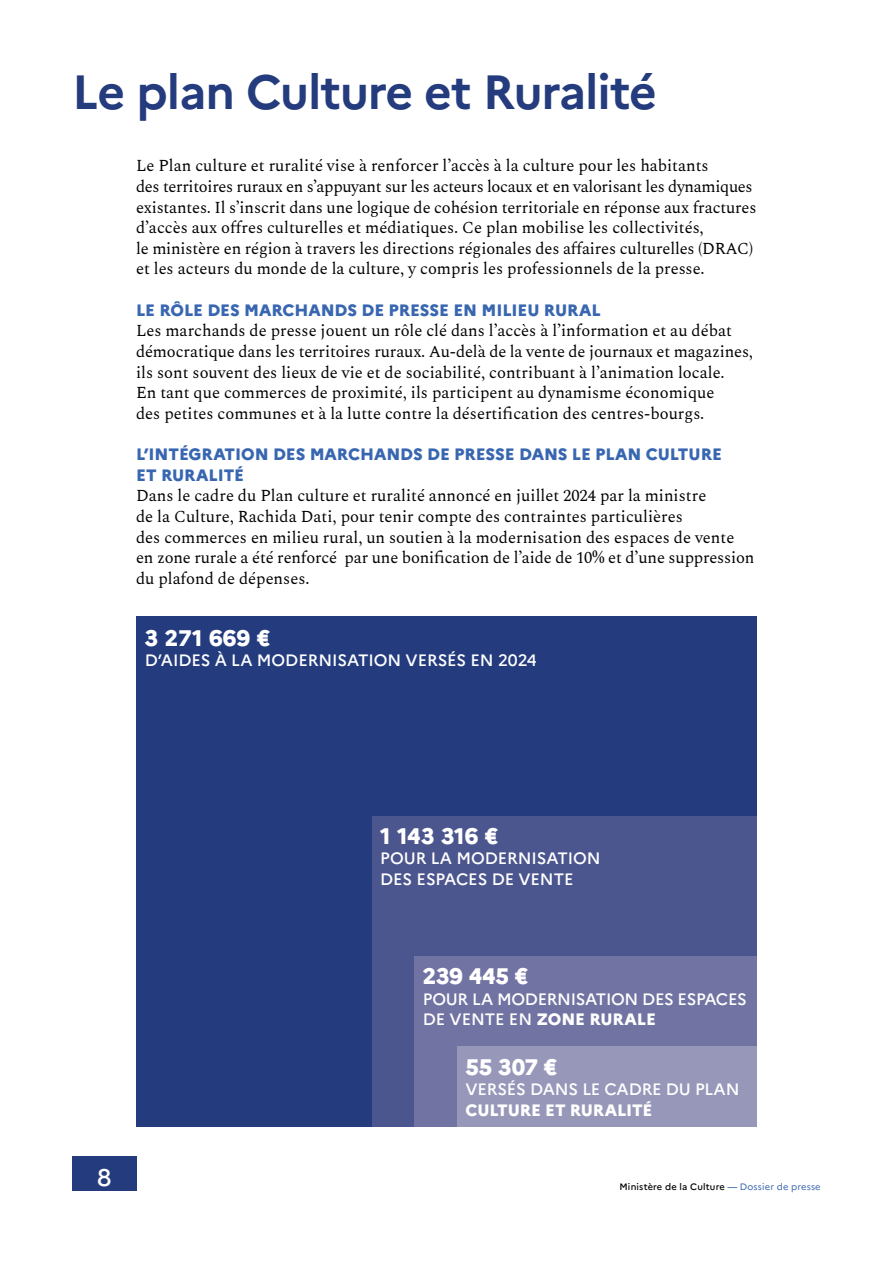
<style>
.page{position:relative;width:893px;height:1263px;background:#fff}
.page>*{position:absolute;margin:0;border:0;box-sizing:border-box;transform-origin:0 0}
.t1{font:700 48px "Marianne";letter-spacing:-.02em;color:#243b7d}
.t2{font:500 24px "Marianne";color:#fff}
.t3{font:800 22.5px "Marianne";letter-spacing:-.005em;color:#fff}
.t4{font:16.5px/20.7px "Spectral";color:#000}
.t5{font:500 16.5px/20.7px "Marianne";letter-spacing:-.005em;color:#fff}
.t6{font:800 16.5px/20.7px "Marianne";letter-spacing:-.005em;color:#3866b0}
.t7{font:800 16.5px "Marianne";letter-spacing:-.01em;color:#fff}
.t8{font:500 9.3px "Marianne";letter-spacing:.02em;color:#000}
.s1{font-weight:800}
.s2{color:#3866b0}
.s3{font-weight:400;color:#3866b0}
</style>
<div class="page">
<div style="left:72px;top:1157px;width:64px;height:34px;background:#243b7d"></div>
<div style="left:136px;top:617px;width:620px;height:510px;background:#243b7d"></div>
<div style="left:372px;top:816px;width:384px;height:311px;background:#4c568e"></div>
<div style="left:414px;top:957px;width:342px;height:170px;background:#7173a2"></div>
<div style="left:457px;top:1046px;width:299px;height:81px;background:#9797ba"></div>
<h1 class="t1" style="left:72px;top:63px;width:586px">Le plan Culture et Ruralité</h1>
<p class="t4" style="left:136px;top:154px;width:622px">Le Plan culture et ruralité vise à renforcer l’accès à la culture pour les habitants<br>des territoires ruraux en s’appuyant sur les acteurs locaux et en valorisant les dynamiques existantes. Il s’inscrit dans une logique de cohésion territoriale en réponse aux fractures d’accès aux offres culturelles et médiatiques. Ce plan mobilise les collectivités,<br>le ministère en région à travers les directions régionales des affaires culturelles (DRAC) et les acteurs du monde de la culture, y compris les professionnels de la presse.</p>
<p class="t6" style="left:136px;top:299px;width:466px">LE RÔLE DES MARCHANDS DE PRESSE EN MILIEU RURAL</p>
<p class="t4" style="left:136px;top:319px;width:618px">Les marchands de presse jouent un rôle clé dans l’accès à l’information et au débat démocratique dans les territoires ruraux. Au-delà de la vente de journaux et magazines, ils sont souvent des lieux de vie et de sociabilité, contribuant à l’animation locale.<br>En tant que commerces de proximité, ils participent au dynamisme économique<br>des petites communes et à la lutte contre la désertification des centres-bourgs.</p>
<p class="t6" style="left:136px;top:444px;width:587px">L’INTÉGRATION DES MARCHANDS DE PRESSE DANS LE PLAN CULTURE<br>ET RURALITÉ</p>
<p class="t4" style="left:136px;top:484px;width:620px">Dans le cadre du Plan culture et ruralité annoncé en juillet 2024 par la ministre<br>de la Culture, Rachida Dati, pour tenir compte des contraintes particulières<br>des commerces en milieu rural, un soutien à la modernisation des espaces de vente en zone rurale a été renforcé par une bonification de l’aide de 10% et d’une suppression du plafond de dépenses.</p>
<h3 class="t3" style="left:145px;top:624px;width:127px">3 271 669 €</h3>
<p class="t5" style="left:145px;top:650px;width:393px">D’AIDES À LA MODERNISATION VERSÉS EN 2024</p>
<h3 class="t3" style="left:380px;top:822px;width:120px">1 143 316 €</h3>
<p class="t5" style="left:380px;top:848px;width:222px">POUR LA MODERNISATION<br>DES ESPACES DE VENTE</p>
<h2 class="t2" style="left:97px;top:1163px;width:16px">8</h2>
<h3 class="t3" style="left:423px;top:962px;width:107px">239 445 €</h3>
<p class="t5" style="left:423px;top:988px;width:325px">POUR LA MODERNISATION DES ESPACES<br>DE VENTE EN <span class="s1">ZONE RURALE</span></p>
<h3 class="t3" style="left:466px;top:1053px;width:93px">55 307 €</h3>
<p class="t5" style="left:466px;top:1079px;width:275px">VERSÉS DANS LE CADRE DU PLAN</p>
<p class="t7" style="left:466px;top:1100px;width:188px">CULTURE ET RURALITÉ</p>
<p class="t8" style="left:619px;top:1181px;width:203px">Ministère de la Culture <span class="s2">—</span> <span class="s3">Dossier de presse</span></p>
</div>
